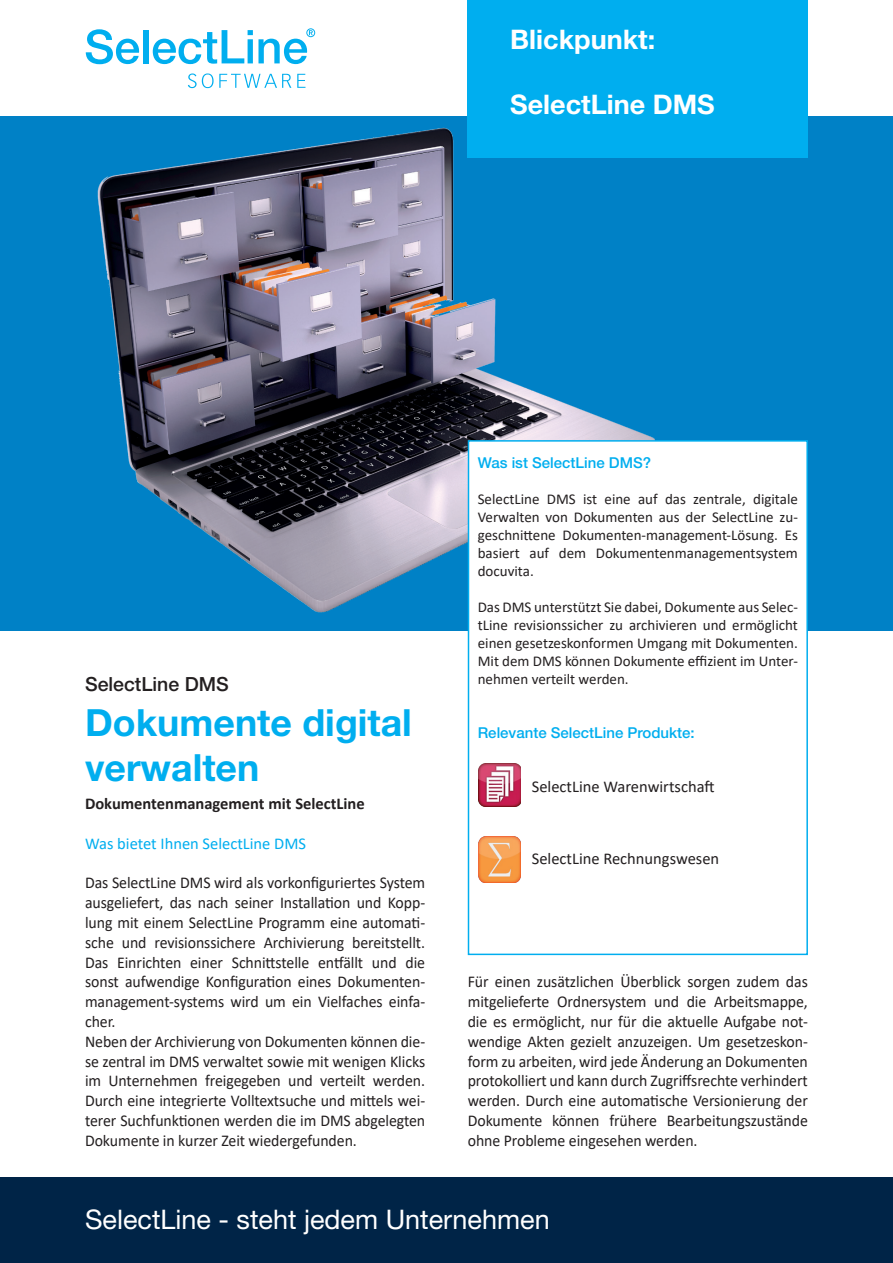
<style>
.page{position:relative;width:893px;height:1263px;background:#fff}
.page>*{position:absolute;margin:0;border:0;box-sizing:border-box;transform-origin:0 0}
.t1{font:700 37.5px/45px "Helvetica Neue LT Pro";color:#00aeef}
.t2{font:27px "Helvetica Neue LT Pro";color:#fff}
.t3{font:700 27px "Helvetica Neue LT Pro";color:#fff}
.t4{font:500 19.5px "Helvetica Neue LT Pro";color:#231f20}
.t5{font:16.5px/19.8px "Calibri";letter-spacing:-.005em;color:#231f20;scale:.96 1}
.t6{font:16.5px "Calibri";letter-spacing:-.005em;color:#231f20}
.t7{font:700 16.5px "Calibri";color:#231f20}
.t8{font:16.5px "Calibri";color:#00aeef}
.t9{font:15px/18px "Calibri";color:#231f20;text-align:justify}
.t10{font:500 15px "Helvetica Neue LT Pro";color:#00aeef}
</style>
<div class="page">
<div style="left:0;top:116px;width:893px;height:515px;background:#0081c6"></div>
<img style="left:97px;top:124px;width:565px;height:489px">
<div style="left:0;top:1178px;width:893px;height:85px;background:#002447"></div>
<div style="left:468px;top:0;width:340px;height:157px;background:#00aeef"></div>
<svg style="left:86px;top:29px;width:54px;height:35px"></svg>
<div style="left:143px;top:30px;width:5px;height:33px;background:#00aeef"></div>
<svg style="left:188px;top:73px;width:103px;height:15px"></svg>
<svg style="left:297px;top:74px;width:8px;height:14px"></svg>
<svg style="left:153px;top:28px;width:162px;height:36px"></svg>
<div style="left:468px;top:441px;width:339px;height:513px;background:#fff"></div>
<div style="left:468px;top:440px;width:340px;height:515px;border:2px solid #00aeef"></div>
<img style="left:478px;top:763px;width:43px;height:44px">
<img style="left:478px;top:836px;width:43px;height:47px">
<h2 class="t3" style="left:510px;top:23px;width:146px">Blickpunkt:</h2>
<h2 class="t3" style="left:510px;top:88px;width:206px">SelectLine DMS</h2>
<p class="t4" style="left:85px;top:672px;width:145px">SelectLine DMS</p>
<h1 class="t1" style="left:85px;top:699px;width:328px">Dokumente digital verwalten</h1>
<p class="t7" style="left:85px;top:792px;width:281px">Dokumentenmanagement mit SelectLine</p>
<p class="t8" style="left:85px;top:832px;width:223px">Was bietet Ihnen SelectLine DMS</p>
<p class="t5" style="left:85px;top:873px;width:356px">Das SelectLine DMS wird als vorkonfiguriertes System ausgeliefert, das nach seiner Installation und Kopp&shy;lung mit einem SelectLine Programm eine automati&shy;sche und revisionssichere Archivierung bereitstellt.<br>Das Einrichten einer Schnittstelle entfällt und die sonst aufwendige Konfiguration eines Dokumenten&shy;management-systems wird um ein Vielfaches einfa&shy;cher.<br>Neben der Archivierung von Dokumenten können die&shy;se zentral im DMS verwaltet sowie mit wenigen Klicks im Unternehmen freigegeben und verteilt werden.<br>Durch eine integrierte Volltextsuche und mittels wei&shy;terer Suchfunktionen werden die im DMS abgelegten Dokumente in kurzer Zeit wiedergefunden.</p>
<p class="t10" style="left:478px;top:454px;width:175px">Was ist SelectLine DMS?</p>
<p class="t9" style="left:478px;top:490px;width:322px">SelectLine DMS ist eine auf das zentrale, digitale Verwalten von Dokumenten aus der SelectLine zu&shy;geschnittene Dokumenten-management-Lösung. Es basiert auf dem Dokumentenmanagementsystem docuvita.</p>
<p class="t9" style="left:478px;top:598px;width:322px">Das DMS unterstützt Sie dabei, Dokumente aus Selec&shy;tLine revisionssicher zu archivieren und ermöglicht einen gesetzeskonformen Umgang mit Dokumenten.<br>Mit dem DMS können Dokumente effizient im Unter&shy;nehmen verteilt werden.</p>
<p class="t10" style="left:478px;top:724px;width:219px">Relevante SelectLine Produkte:</p>
<p class="t6" style="left:532px;top:775px;width:184px">SelectLine Warenwirtschaft</p>
<p class="t6" style="left:532px;top:847px;width:189px">SelectLine Rechnungswesen</p>
<p class="t5" style="left:468px;top:972px;width:356px;text-align:justify">Für einen zusätzlichen Überblick sorgen zudem das mitgelieferte Ordnersystem und die Arbeitsmappe, die es ermöglicht, nur für die aktuelle Aufgabe not&shy;wendige Akten gezielt anzuzeigen. Um gesetzeskon&shy;form zu arbeiten, wird jede Änderung an Dokumenten protokolliert und kann durch Zugriffsrechte verhindert werden. Durch eine automatische Versionierung der Dokumente können frühere Bearbeitungszustände ohne Probleme eingesehen werden.</p>
<h2 class="t2" style="left:85px;top:1203px;width:466px">SelectLine - steht jedem Unternehmen</h2>
</div>
